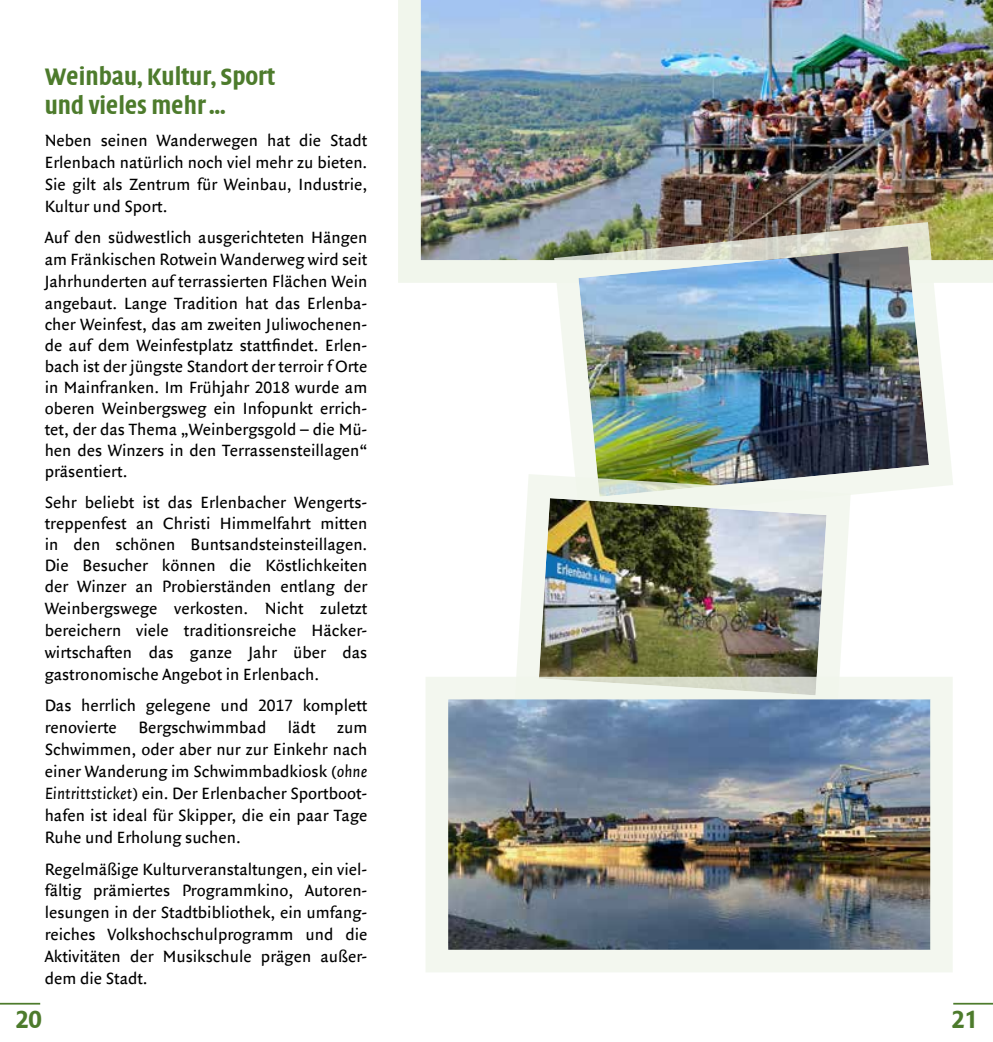
<style>
.page{position:relative;width:993px;height:1042px;background:#fff}
.page>*{position:absolute;margin:0;border:0;box-sizing:border-box;transform-origin:0 0}
.t1{font:700 25.72px "Quadraat Head Offc";color:#4d7b2c}
.t2{font:700 24.5px/29.4px "Quadraat Head Offc";color:#4d7b2c}
.t3{font:17.5px/21.9px "Quadraat Sans Offc";color:#000;text-align:justify}
.s1{font-style:italic}
</style>
<div class="page">
<hr style="left:0;top:1003px;width:40px;height:1px;background:#4d7b2c">
<hr style="left:952px;top:1003px;width:40px;height:1px;background:#4d7b2c">
<img style="left:398px;top:0;width:594px;height:283px">
<img style="left:552px;top:220px;width:402px;height:275px">
<img style="left:516px;top:472px;width:336px;height:203px">
<img style="left:426px;top:675px;width:527px;height:297px">
<h2 class="t2" style="left:45px;top:62px;width:232px">Weinbau, Kultur, Sport und vieles mehr…</h2>
<p class="t3" style="left:45px;top:130px;width:324px">Neben seinen Wanderwegen hat die Stadt Erlenbach natürlich noch viel mehr zu bieten.<br>Sie gilt als Zentrum für Weinbau, Industrie, Kultur und Sport.</p>
<p class="t3" style="left:45px;top:228px;width:324px;line-height:21.2px">Auf den südwestlich ausgerichteten Hängen am Fränkischen Rotwein Wanderweg wird seit Jahrhunderten auf terrassierten Flächen Wein angebaut. Lange Tradition hat das Erlenba&shy;cher Weinfest, das am zweiten Juliwochenen&shy;de auf dem Weinfestplatz stattfindet. Erlen&shy;bach ist der jüngste Standort der terroir f Orte in Mainfranken. Im Frühjahr 2018 wurde am oberen Weinbergsweg ein Infopunkt errich&shy;tet, der das Thema „Weinbergsgold – die Mü&shy;hen des Winzers in den Terrassensteillagen“ präsentiert.</p>
<p class="t3" style="left:45px;top:492px;width:324px">Sehr beliebt ist das Erlenbacher Wengerts&shy;treppenfest an Christi Himmelfahrt mitten in den schönen Buntsandsteinsteillagen.<br>Die Besucher können die Köstlichkeiten der Winzer an Probierständen entlang der Weinbergswege verkosten. Nicht zuletzt bereichern viele traditionsreiche Häcker&shy;wirtschaften das ganze Jahr über das gastronomische Angebot in Erlenbach.</p>
<p class="t3" style="left:45px;top:695px;width:324px">Das herrlich gelegene und 2017 komplett renovierte Bergschwimmbad lädt zum Schwimmen, oder aber nur zur Einkehr nach einer Wanderung im Schwimmbadkiosk (<span class="s1">ohne Eintrittsticket</span>) ein. Der Erlenbacher Sportboot&shy;hafen ist ideal für Skipper, die ein paar Tage Ruhe und Erholung suchen.</p>
<p class="t3" style="left:45px;top:858px;width:324px">Regelmäßige Kulturveranstaltungen, ein viel&shy;fältig prämiertes Programmkino, Autoren&shy;lesungen in der Stadtbibliothek, ein umfang&shy;reiches Volkshochschulprogramm und die Aktivitäten der Musikschule prägen außer&shy;dem die Stadt.</p>
<h1 class="t1" style="left:15px;top:1005px;width:28px">20</h1>
<h1 class="t1" style="left:950px;top:1005px;width:28px">21</h1>
</div>
